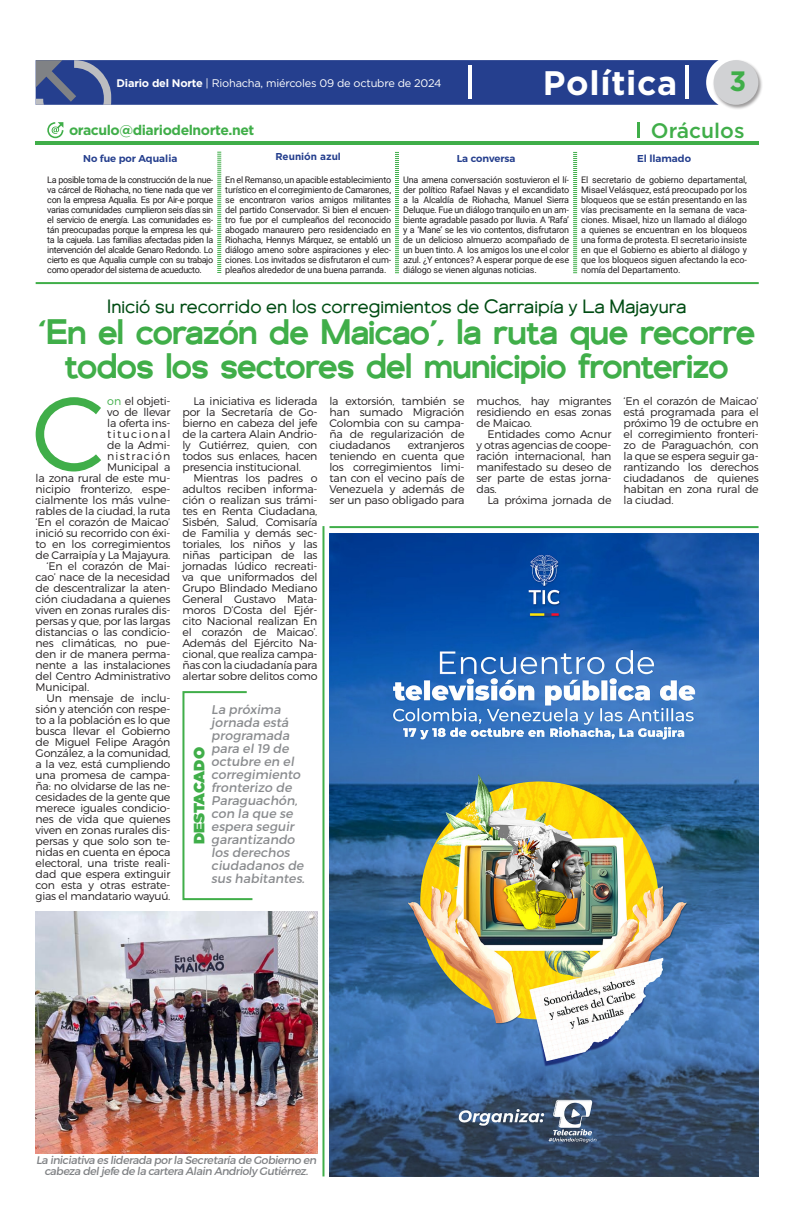
<style>
.page{position:relative;width:794px;height:1219px;background:#fff}
.page>*{position:absolute;margin:0;border:0;box-sizing:border-box;transform-origin:0 0}
.Capitular{font:105.3px "Trueno Lt";color:#40ae49}
.Título_medio_34pt{font:500 35px/34px "Genova";letter-spacing:-.02em;color:#40ae49;text-align:center}
.Capitular-2{font:700 34px "Gotham";letter-spacing:.02em;color:#fff}
.Capitular-3{font:700 28px "Gotham";color:#40ae49}
.t1{font:500 21px "Gotham";color:#40ae49}
.Antetitulo{font:19px "Genova";color:#004c13}
.Destacado_Segoe_Bold{font:900 15px "Gotham";color:#40ae49}
.Texto{font:700 14px "Gotham";letter-spacing:-.03em;color:#40ae49}
.Destacado{font:12.6px/13px "Trueno Rg It";color:#8a8c8f}
.Texto-2{font:11px/11px "Trueno Lt";letter-spacing:-.02em;color:#231f20;text-align:justify}
.Capitular-4{font:11px/11px "Trueno Lt";letter-spacing:-.02em;color:#231f20;text-align:right}
.Pié_de_foto{font:11px/11px "Trueno Rg It";letter-spacing:-.04em;color:#808285;text-align:center}
.Texto-3{font:11px "Gotham";letter-spacing:-.02em;color:#fff}
.Titulo_Balcones{font:10px "Trueno S Bd";color:#253f8e}
.Titulo_Balcones-2{font:700 10px "Gotham";color:#253f8e}
.Texto_Balcones{font:9px/10px "Roboto";letter-spacing:-.02em;color:#231f20;text-align:justify}
.s1{font-weight:700}
.s2{color:#40ae49}
</style>
<div class="page">
<svg style="left:36px;top:60px;width:676px;height:45px;background:#2c4590"></svg>
<div style="left:712px;top:59px;width:51px;height:51px;background:#231f20;opacity:.45"></div>
<div style="left:713px;top:60px;width:45px;height:45px;background:#d1d2d4;border-radius:50%"></div>
<hr style="left:685px;top:66px;width:3px;height:33px;background:#fff">
<hr style="left:468px;top:66px;width:3px;height:33px;background:#fff">
<svg style="left:217px;top:152px;width:4px;height:121px"></svg>
<svg style="left:395px;top:152px;width:4px;height:121px"></svg>
<svg style="left:573px;top:152px;width:4px;height:121px"></svg>
<hr style="left:36px;top:282px;width:722px;height:2px;background:#40ae49">
<hr style="left:36px;top:141px;width:722px;height:4px;background:#40ae49">
<svg style="left:47px;top:122px;width:16px;height:16px"></svg>
<hr style="left:637px;top:122px;width:3px;height:16px;background:#40ae49">
<img style="left:329px;top:533px;width:429px;height:643px">
<hr style="left:329px;top:526px;width:429px;height:2px;background:#40ae49">
<hr style="left:322px;top:526px;width:2px;height:650px;background:#40ae49">
<img style="left:36px;top:911px;width:281px;height:242px">
<svg style="left:182px;top:691px;width:71px;height:210px"></svg>
<p class="Capitular-2" style="left:543px;top:61px;width:136px">Política</p>
<p class="Texto-3" style="left:117px;top:76px;width:326px"><span class="s1">Diario del Norte</span> | Riohacha, miércoles 09 de octubre de 2024</p>
<p class="Capitular-3" style="left:729px;top:62px;width:18px">3</p>
<p class="Texto" style="left:69px;top:121px;width:187px">oraculo@diariodelnorte.net</p>
<p class="t1" style="left:651px;top:117px;width:95px">Oráculos</p>
<p class="Titulo_Balcones" style="left:83px;top:152px;width:96px">No fue por Aqualia</p>
<p class="Titulo_Balcones-2" style="left:275px;top:150px;width:67px">Reunión azul</p>
<p class="Titulo_Balcones" style="left:457px;top:152px;width:60px">La conversa</p>
<p class="Titulo_Balcones" style="left:637px;top:152px;width:55px">El llamado</p>
<p class="Texto_Balcones" style="left:225px;top:174px;width:167px">En el Remanso, un apacible establecimiento turístico en el corregimiento de Camarones, se encontraron varios amigos militantes del partido Conservador. Si bien el encuen&shy;tro fue por el cumpleaños del reconocido abogado manaurero pero residenciado en Riohacha, Hennys Márquez, se entabló un diálogo ameno sobre aspiraciones y elec&shy;ciones. Los invitados se disfrutaron el cum&shy;pleaños alrededor de una buena parranda.</p>
<p class="Texto_Balcones" style="left:581px;top:174px;width:167px">El secretario de gobierno departamental, Misael Velásquez, está preocupado por los bloqueos que se están presentando en las vías precisamente en la semana de vaca&shy;ciones. Misael, hizo un llamado al diálogo a quienes se encuentran en los bloqueos una forma de protesta. El secretario insiste en que el Gobierno es abierto al diálogo y que los bloqueos siguen afectando la eco&shy;nomía del Departamento.</p>
<p class="Texto_Balcones" style="left:47px;top:174px;width:167px">La posible toma de la construcción de la nue&shy;va cárcel de Riohacha, no tiene nada que ver con la empresa Aqualia. Es por Air-e porque varias comunidades cumplieron seis días sin el servicio de energía. Las comunidades es&shy;tán preocupadas porque la empresa les qui&shy;ta la cajuela. Las familias afectadas piden la intervención del alcalde Genaro Redondo. Lo cierto es que Aqualia cumple con su trabajo como operador del sistema de acueducto.</p>
<p class="Texto_Balcones" style="left:403px;top:174px;width:167px">Una amena conversación sostuvieron el lí&shy;der político Rafael Navas y el excandidato a la Alcaldía de Riohacha, Manuel Sierra Deluque. Fue un diálogo tranquilo en un am&shy;biente agradable pasado por lluvia. A ‘Rafa’ y a ‘Mane’ se les vio contentos, disfrutaron de un delicioso almuerzo acompañado de un buen tinto. A los amigos los une el color azul. ¿Y entonces? A esperar porque de ese diálogo se vienen algunas noticias.</p>
<p class="Antetitulo" style="left:107px;top:295px;width:581px">Inició su recorrido en los corregimientos de Carraipía y La Majayura</p>
<p class="Título_medio_34pt" style="left:38px;top:315px;width:718px">‘En el corazón de Maicao’, la ruta que recorre todos los sectores del municipio fronterizo</p>
<p class="Capitular-4" style="left:36px;top:395px;width:136px"><span class="s2">on</span> el objeti-<br>vo de llevar<br>la oferta ins-<br>titucional<br>de la Admi-<br>nistración<br>Municipal a<br>la zona rural de este mu&shy;nicipio fronterizo, espe&shy;cialmente los más vulne&shy;rables de la ciudad, la ruta ‘En el corazón de Maicao’ inició su recorrido con éxi&shy;to en los corregimientos de Carraipía y La Majayura.</p>
<p class="Texto-2" style="left:36px;top:560px;width:136px;text-indent:11px">‘En el corazón de Mai&shy;cao’ nace de la necesidad de descentralizar la aten&shy;ción ciudadana a quienes viven en zonas rurales dis&shy;persas y que, por las largas distancias o las condicio&shy;nes climáticas, no pue&shy;den ir de manera perma&shy;nente a las instalaciones del Centro Administrativo Municipal.</p>
<p class="Texto-2" style="left:36px;top:692px;width:136px;text-indent:11px">Un mensaje de inclu&shy;sión y atención con respe&shy;to a la población es lo que busca llevar el Gobierno de Miguel Felipe Aragón González, a la comunidad, a la vez, está cumpliendo una promesa de campa&shy;ña: no olvidarse de las ne&shy;cesidades de la gente que merece iguales condicio&shy;nes de vida que quienes viven en zonas rurales dis&shy;persas y que solo son te&shy;nidas en cuenta en época electoral, una triste reali&shy;dad que espera extinguir con esta y otras estrate&shy;gias el mandatario wayuú.</p>
<p class="Capitular" style="left:31px;top:369px;width:75px">C</p>
<p class="Texto-2" style="left:182px;top:395px;width:136px;text-indent:11px">La iniciativa es liderada por la Secretaría de Go&shy;bierno en cabeza del jefe de la cartera Alain Andrio&shy;ly Gutiérrez, quien, con todos sus enlaces, hacen presencia institucional.</p>
<p class="Texto-2" style="left:182px;top:472px;width:136px;text-indent:11px">Mientras los padres o adultos reciben informa&shy;ción o realizan sus trámi&shy;tes en Renta Ciudadana, Sisbén, Salud, Comisaría de Familia y demás sec&shy;toriales, los niños y las niñas participan de las jornadas lúdico recreati&shy;va que uniformados del Grupo Blindado Mediano General Gustavo Mata&shy;moros D’Costa del Ejér&shy;cito Nacional realizan En el corazón de Maicao’.<br>Además del Ejército Na&shy;cional, que realiza campa&shy;ñas con la ciudadanía para alertar sobre delitos como</p>
<p class="Destacado" style="left:211px;top:703px;width:95px">La próxima jornada está programada para el 19 de octubre en el corregimiento fronterizo de<br>Paraguachón, con la que se espera seguir garantizando los derechos ciudadanos de sus habitantes.</p>
<p class="Destacado_Segoe_Bold" style="left:188px;top:844px;width:98px;rotate:-90deg">DESTACADO</p>
<p class="Texto-2" style="left:329px;top:395px;width:136px">la extorsión, también se han sumado Migración Colombia con su campa&shy;ña de regularización de ciudadanos</p>
<p class="Texto-2" style="left:329px;top:439px;width:136px;text-indent:78px">extranjeros teniendo en cuenta que los corregimientos limi&shy;tan con el vecino país de Venezuela y además de ser un paso obligado para</p>
<p class="Texto-2" style="left:476px;top:395px;width:136px">muchos, hay migrantes residiendo en esas zonas de Maicao.</p>
<p class="Texto-2" style="left:476px;top:428px;width:136px;text-indent:11px">Entidades como Acnur y otras agencias de coope&shy;ración internacional, han manifestado su deseo de ser parte de estas jorna&shy;das.</p>
<p class="Texto-2" style="left:487px;top:494px;width:125px">La próxima jornada de</p>
<p class="Texto-2" style="left:623px;top:395px;width:137px">‘En el corazón de Maicao’ está programada para el próximo 19 de octubre en el corregimiento fronteri&shy;zo de Paraguachón, con la que se espera seguir ga&shy;rantizando los derechos ciudadanos de quienes habitan en zona rural de la ciudad.</p>
<p class="Pié_de_foto" style="left:36px;top:1155px;width:282px">La iniciativa es liderada por la Secretaría de Gobierno en cabeza del jefe de la cartera Alain Andrioly Gutiérrez.</p>
</div>
